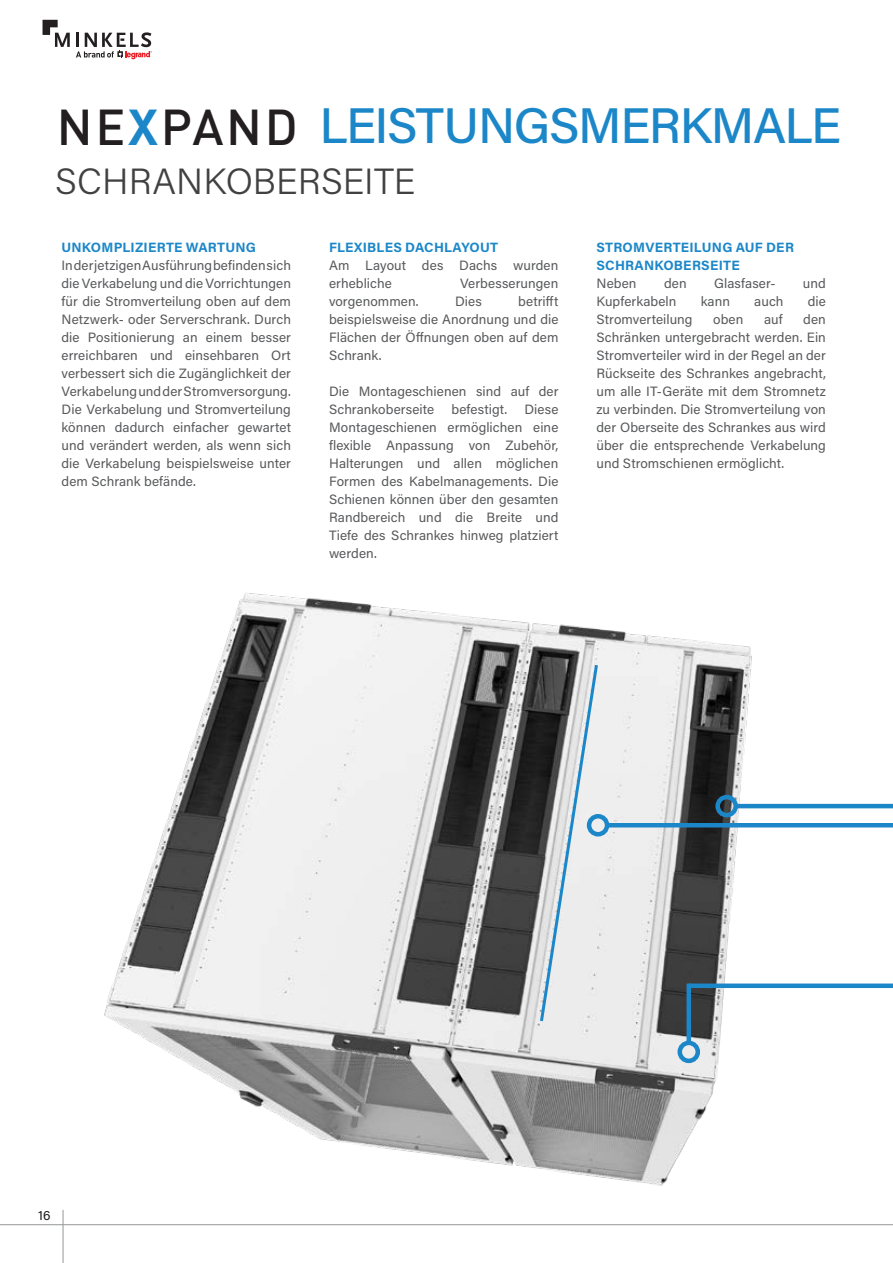
<style>
.page{position:relative;width:893px;height:1263px;background:#fff}
.page>*{position:absolute;margin:0;border:0;box-sizing:border-box;transform-origin:0 0}
.t1{font:500 49.95px "Acumin Pro";letter-spacing:-.03em;color:#1c87c8}
.t2{font:300 36.45px "Acumin Pro";letter-spacing:.005em;color:#414142}
.t3{font:13.5px/18px "Acumin Pro";letter-spacing:.005em;color:#58595b;text-align:justify}
.t4{font:700 13.5px/18px "Acumin Pro";letter-spacing:.015em;color:#1c87c8}
.t5{font:13.5px "Acumin Pro";color:#231f20}
.s1{font-family:"DIN Pro";font-size:49.8px;color:#231f20}
.s2{font-family:"DIN Pro";font-weight:700;font-size:49.8px}
</style>
<div class="page">
<hr style="left:63px;top:1210px;width:1px;height:53px;background:#949698">
<hr style="left:0;top:1224px;width:893px;height:1px;background:#949698">
<svg style="left:43px;top:20px;width:27px;height:27px"></svg>
<svg style="left:76px;top:32px;width:76px;height:27px"></svg>
<img style="left:104px;top:593px;width:704px;height:593px">
<hr style="left:736px;top:804px;width:157px;height:4px;background:#1c87c8">
<div style="left:715px;top:795px;width:23px;height:22px;border:4px solid #1c87c8;border-radius:50%"></div>
<hr style="left:607px;top:823px;width:286px;height:4px;background:#1c87c8">
<div style="left:587px;top:814px;width:22px;height:22px;border:4px solid #1c87c8;border-radius:50%"></div>
<svg style="left:538px;top:662px;width:62px;height:362px;background:#b7bdc0"></svg>
<div style="left:689px;top:983px;width:204px;height:5px;background:#1c87c8"></div>
<div style="left:686px;top:983px;width:5px;height:60px;background:#1c87c8"></div>
<div style="left:677px;top:1040px;width:23px;height:23px;border:4px solid #1c87c8;border-radius:50%"></div>
<h1 class="t1" style="left:57px;top:91px;width:786px"><span class="s1">NE</span><span class="s2">X</span><span class="s1">PAND</span> LEISTUNGSMERKMALE</h1>
<h2 class="t2" style="left:55px;top:156px;width:362px">SCHRANKOBERSEITE</h2>
<p class="t4" style="left:62px;top:238px;width:196px">UNKOMPLIZIERTE WARTUNG</p>
<p class="t3" style="left:62px;top:256px;width:231px">In der jetzigen Ausführung befinden sich die Verkabelung und die Vorrichtungen für die Stromverteilung oben auf dem Netzwerk- oder Serverschrank. Durch die Positionierung an einem besser erreichbaren und einsehbaren Ort verbessert sich die Zugänglichkeit der Verkabelung und der Stromversorgung.<br>Die Verkabelung und Stromverteilung können dadurch einfacher gewartet und verändert werden, als wenn sich die Verkabelung beispielsweise unter dem Schrank befände.</p>
<p class="t4" style="left:329px;top:238px;width:171px">FLEXIBLES DACHLAYOUT</p>
<p class="t3" style="left:329px;top:256px;width:231px">Am Layout des Dachs wurden erhebliche</p>
<p class="t3" style="left:460px;top:274px;width:100px">Verbesserungen</p>
<p class="t3" style="left:329px;top:292px;width:231px;text-indent:189px">betrifft beispielsweise die Anordnung und die Flächen der Öffnungen oben auf dem Schrank.</p>
<p class="t3" style="left:329px;top:382px;width:231px">Die Montageschienen sind auf der<br>Schrankoberseite</p>
<p class="t3" style="left:329px;top:292px;width:91px">vorgenommen.</p>
<p class="t3" style="left:455px;top:292px;width:28px">Dies</p>
<p class="t3" style="left:451px;top:400px;width:57px">befestigt.</p>
<p class="t3" style="left:329px;top:400px;width:231px;text-indent:195px">Diese Montageschienen ermöglichen eine flexible Anpassung von Zubehör, Halterungen und allen möglichen Formen des Kabelmanagements. Die Schienen können über den gesamten Randbereich und die Breite und Tiefe des Schrankes hinweg platziert werden.</p>
<p class="t4" style="left:596px;top:238px;width:199px">STROMVERTEILUNG AUF DER<br>SCHRANKOBERSEITE</p>
<p class="t3" style="left:596px;top:274px;width:42px">Neben</p>
<p class="t3" style="left:664px;top:274px;width:24px">den</p>
<p class="t3" style="left:714px;top:274px;width:63px">Glasfaser-</p>
<p class="t3" style="left:803px;top:274px;width:24px">und</p>
<p class="t3" style="left:596px;top:292px;width:81px">Kupferkabeln</p>
<p class="t3" style="left:701px;top:292px;width:31px">kann</p>
<p class="t3" style="left:754px;top:292px;width:31px">auch</p>
<p class="t3" style="left:808px;top:292px;width:20px">die</p>
<p class="t3" style="left:596px;top:310px;width:98px">Stromverteilung</p>
<p class="t3" style="left:713px;top:310px;width:32px">oben</p>
<p class="t3" style="left:764px;top:310px;width:20px">auf</p>
<p class="t3" style="left:596px;top:310px;width:231px;text-indent:207px">den Schränken untergebracht werden. Ein Stromverteiler wird in der Regel an der Rückseite des Schrankes angebracht, um alle IT-Geräte mit dem Stromnetz zu verbinden. Die Stromverteilung von der Oberseite des Schrankes aus wird über die entsprechende Verkabelung und Stromschienen ermöglicht.</p>
<p class="t5" style="left:38px;top:1206px;width:14px">16</p>
</div>
